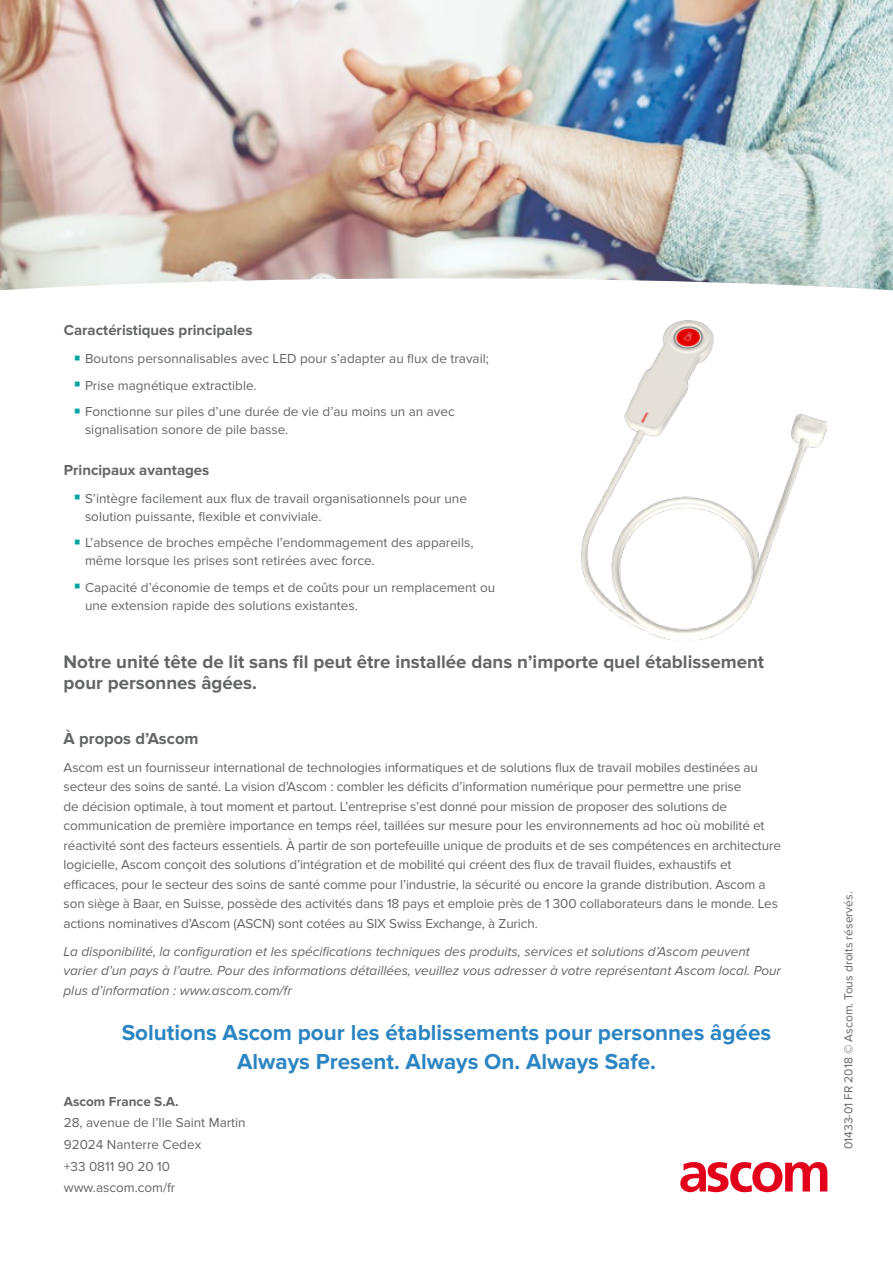
<style>
.page{position:relative;width:893px;height:1263px;background:#fff}
.page>*{position:absolute;margin:0;border:0;box-sizing:border-box;transform-origin:0 0}
.t1{font:37.5px "Museo Slab 700";color:#00a3a4}
.t2{font:700 22.5px/28.5px "Proxima Nova";color:#2c85c2;text-align:center}
.t3{font:700 18.75px/21px "Proxima Nova";color:#646567}
.t4{font:700 16.5px "Proxima Nova";color:#646567}
.t5{font:700 15px "Proxima Nova";color:#646567}
.t6{font:13.5px/19.5px "Proxima Nova";letter-spacing:-.01em;color:#646567}
.t7{font:italic 13.5px/19.5px "Proxima Nova";color:#646567}
.t8{font:700 13.5px "Proxima Nova";color:#646567}
.t9{font:12px "Proxima Nova";color:#646567}
</style>
<div class="page">
<svg style="left:680px;top:1162px;width:147px;height:30px"></svg>
<img style="left:581px;top:320px;width:246px;height:320px">
<img style="left:0;top:0;width:893px;height:290px">
<p class="t5" style="left:64px;top:321px;width:190px">Caractéristiques principales</p>
<h1 class="t1" style="left:72px;top:336px;width:12px">·</h1>
<p class="t6" style="left:85px;top:349px;width:405px">Boutons personnalisables avec LED pour s’adapter au flux de travail;</p>
<h1 class="t1" style="left:72px;top:363px;width:12px">·</h1>
<p class="t6" style="left:85px;top:376px;width:173px">Prise magnétique extractible.</p>
<h1 class="t1" style="left:72px;top:389px;width:12px">·</h1>
<p class="t6" style="left:85px;top:403px;width:371px;line-height:18px">Fonctionne sur piles d’une durée de vie d’au moins un an avec signalisation sonore de pile basse.</p>
<p class="t5" style="left:64px;top:461px;width:147px">Principaux avantages</p>
<h1 class="t1" style="left:72px;top:476px;width:12px">·</h1>
<p class="t6" style="left:85px;top:490px;width:383px;line-height:18px">S’intègre facilement aux flux de travail organisationnels pour une solution puissante, flexible et conviviale.</p>
<h1 class="t1" style="left:72px;top:521px;width:12px">·</h1>
<p class="t6" style="left:85px;top:534px;width:390px;line-height:18px">L’absence de broches empêche l’endommagement des appareils, même lorsque les prises sont retirées avec force.</p>
<h1 class="t1" style="left:72px;top:565px;width:12px">·</h1>
<p class="t6" style="left:85px;top:579px;width:412px;line-height:18px">Capacité d’économie de temps et de coûts pour un remplacement ou une extension rapide des solutions existantes.</p>
<h3 class="t3" style="left:64px;top:652px;width:702px">Notre unité tête de lit sans fil peut être installée dans n’importe quel établissement pour personnes âgées.</h3>
<p class="t4" style="left:64px;top:729px;width:136px">À propos d’Ascom</p>
<p class="t6" style="left:64px;top:758px;width:719px">Ascom est un fournisseur international de technologies informatiques et de solutions flux de travail mobiles destinées au secteur des soins de santé. La vision d’Ascom : combler les déficits d’information numérique pour permettre une prise<br>de décision optimale, à tout moment et partout. L’entreprise s’est donné pour mission de proposer des solutions de communication de première importance en temps réel, taillées sur mesure pour les environnements ad hoc où mobilité et réactivité sont des facteurs essentiels. À partir de son portefeuille unique de produits et de ses compétences en architecture logicielle, Ascom conçoit des solutions d’intégration et de mobilité qui créent des flux de travail fluides, exhaustifs et efficaces, pour le secteur des soins de santé comme pour l’industrie, la sécurité ou encore la grande distribution. Ascom a son siège à Baar, en Suisse, possède des activités dans 18 pays et emploie près de 1 300 collaborateurs dans le monde. Les actions nominatives d’Ascom (ASCN) sont cotées au SIX Swiss Exchange, à Zurich.</p>
<p class="t7" style="left:64px;top:942px;width:719px">La disponibilité, la configuration et les spécifications techniques des produits, services et solutions d’Ascom peuvent varier d’un pays à l’autre. Pour des informations détaillées, veuillez vous adresser à votre représentant Ascom local. Pour plus d’information : www.ascom.com/fr</p>
<h2 class="t2" style="left:122px;top:1020px;width:651px">Solutions Ascom pour les établissements pour personnes âgées<br>Always Present. Always On. Always Safe.</h2>
<p class="t8" style="left:64px;top:1093px;width:116px">Ascom France S.A.</p>
<p class="t6" style="left:64px;top:1112px;width:183px;line-height:21.6px">28, avenue de l’Ile Saint Martin<br>92024 Nanterre Cedex<br>+33 0811 90 20 10 www.ascom.com/fr</p>
<p class="t9" style="left:841px;top:1149px;width:259px;rotate:-90deg">01433-01 FR 2018 © Ascom. Tous droits réservés.</p>
</div>
